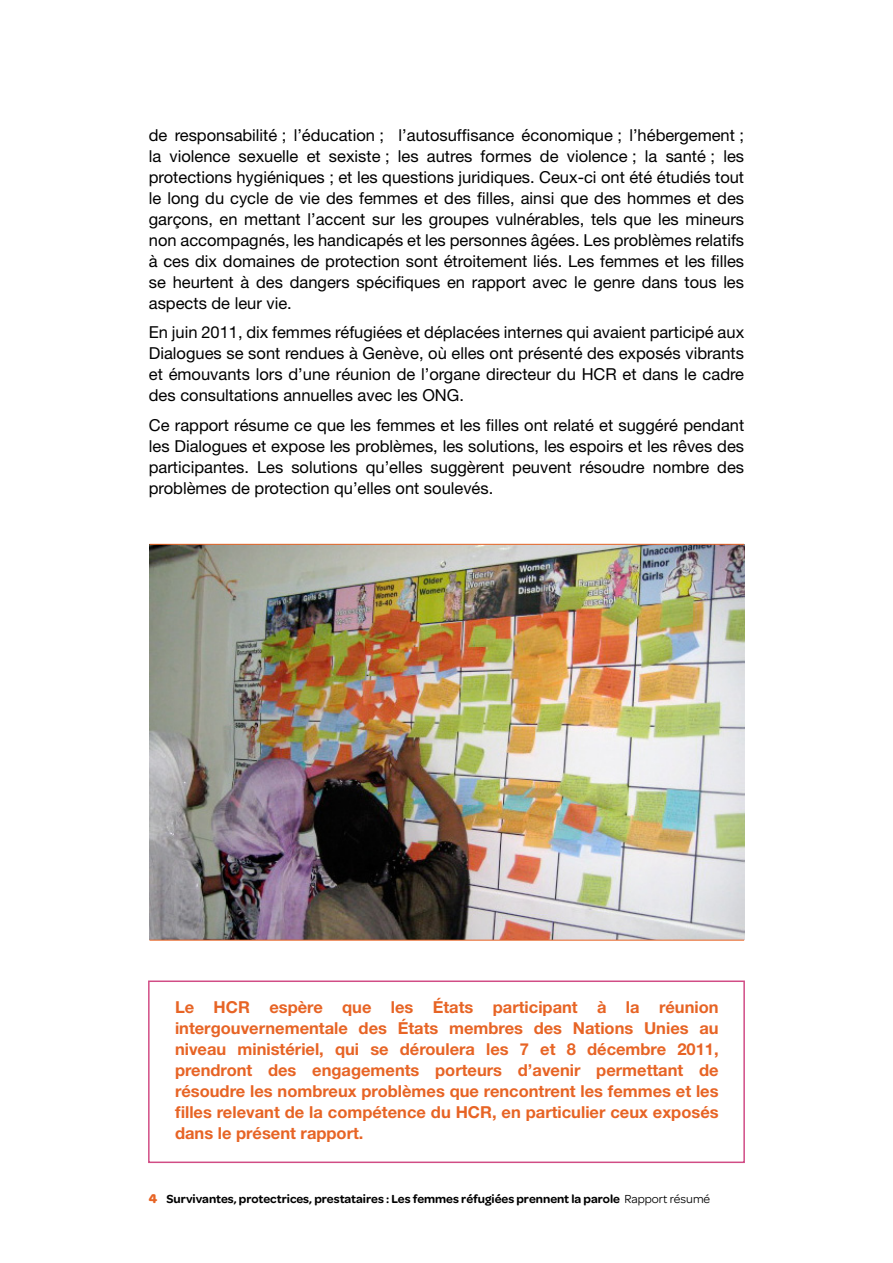
<style>
.page{position:relative;width:893px;height:1263px;background:#fff}
.page>*{position:absolute;margin:0;border:0;box-sizing:border-box;transform-origin:0 0}
.t1{font:16.5px/21px "Helvetica Neue LT";color:#000;text-align:justify}
.t2{font:700 16.5px/21px "Helvetica Neue LT";color:#e76425;text-align:justify}
.t3{font:600 12.45px "Omnes";color:#000}
.s1{font-weight:700;font-size:13.5px;color:#e76425}
.s2{font-weight:400}
</style>
<div class="page">
<img style="left:149px;top:545px;width:595px;height:395px">
<div style="left:148px;top:980px;width:597px;height:183px;border:2px solid #d14c85"></div>
<hr style="left:149px;top:544px;width:595px;height:1px;background:#e76425">
<hr style="left:149px;top:940px;width:595px;height:1px;background:#e76425">
<p class="t1" style="left:149px;top:124px;width:597px">de responsabilité ; l’éducation ; l’autosuffisance économique ; l’hébergement ; la violence sexuelle et sexiste ; les autres formes de violence ; la santé ; les protections hygiéniques ; et les questions juridiques. Ceux-ci ont été étudiés tout le long du cycle de vie des femmes et des filles, ainsi que des hommes et des garçons, en mettant l’accent sur les groupes vulnérables, tels que les mineurs non accompagnés, les handicapés et les personnes âgées. Les problèmes relatifs à ces dix domaines de protection sont étroitement liés. Les femmes et les filles se heurtent à des dangers spécifiques en rapport avec le genre dans tous les aspects de leur vie.</p>
<p class="t1" style="left:149px;top:321px;width:597px">En juin 2011, dix femmes réfugiées et déplacées internes qui avaient participé aux Dialogues se sont rendues à Genève, où elles ont présenté des exposés vibrants et émouvants lors d’une réunion de l’organe directeur du HCR et dans le cadre des consultations annuelles avec les ONG.</p>
<p class="t1" style="left:149px;top:414px;width:597px">Ce rapport résume ce que les femmes et les filles ont relaté et suggéré pendant les Dialogues et expose les problèmes, les solutions, les espoirs et les rêves des participantes. Les solutions qu’elles suggèrent peuvent résoudre nombre des problèmes de protection qu’elles ont soulevés.</p>
<p class="t2" style="left:175px;top:996px;width:545px">Le HCR espère que les États participant à la réunion intergouvernementale des États membres des Nations Unies au niveau ministériel, qui se déroulera les 7 et 8 décembre 2011, prendront des engagements porteurs d’avenir permettant de résoudre les nombreux problèmes que rencontrent les femmes et les filles relevant de la compétence du HCR, en particulier ceux exposés dans le présent rapport.</p>
<p class="t3" style="left:149px;top:1192px;width:563px"><span class="s1">4</span> Survivantes, protectrices, prestataires : Les femmes réfugiées prennent la parole <span class="s2">Rapport résumé</span></p>
</div>
